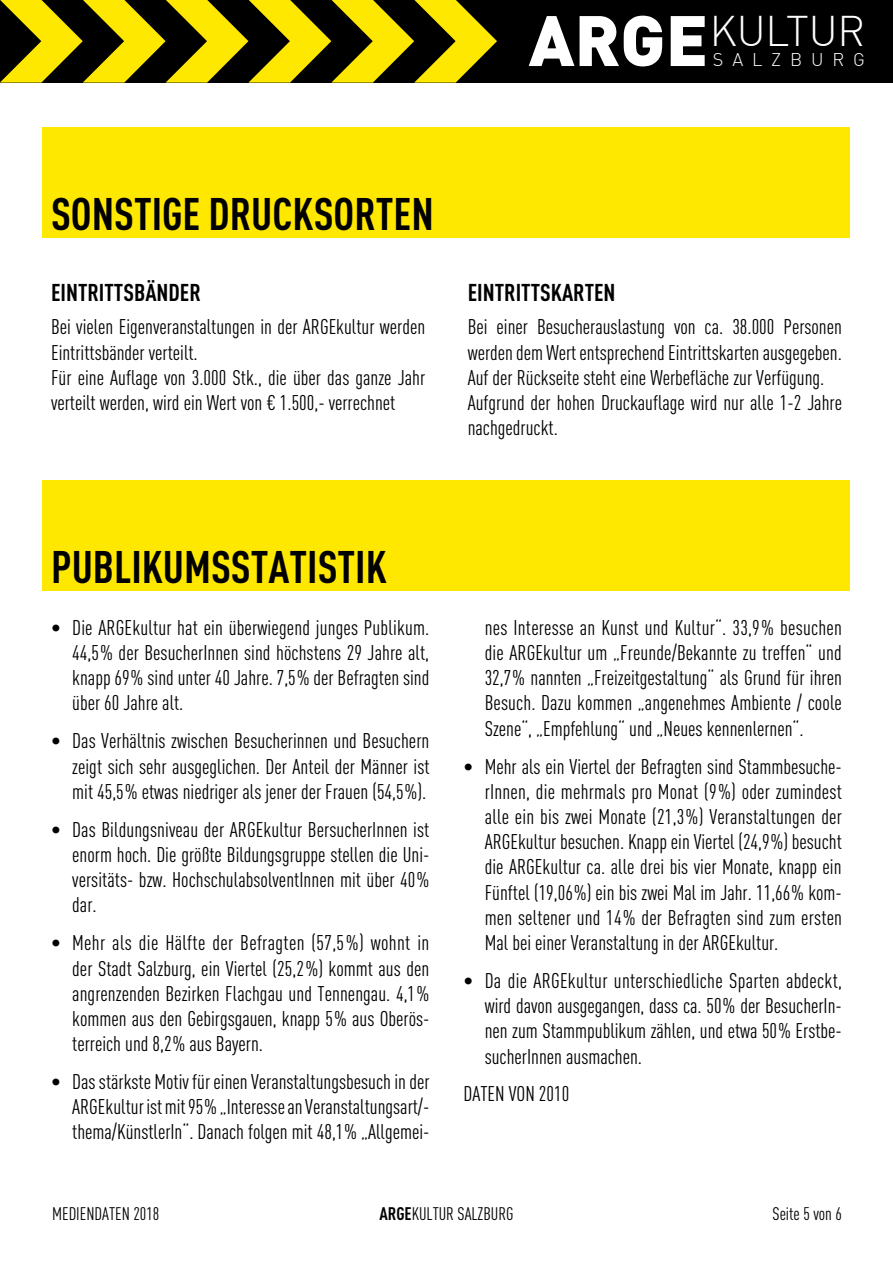
<style>
.page{position:relative;width:893px;height:1263px;background:#fff}
.page>*{position:absolute;margin:0;border:0;box-sizing:border-box;transform-origin:0 0}
.t1{font:700 45px "DIN Cond";color:#000}
.t2{font:300 42px "DIN";letter-spacing:-.005em;color:#fff}
.t3{font:700 24px "DIN Cond";color:#000}
.t4{font:21px/25.2px "DIN Cond";color:#000;text-align:justify}
.t5{font:18px "DIN Cond";color:#000}
.t6{font:300 18px "DIN";letter-spacing:.49em;color:#fff}
.s1{font-weight:900;font-size:70.2px}
.s2{font-weight:700}
</style>
<div class="page">
<div style="left:0;top:0;width:893px;height:83px;background:#000"></div>
<svg style="left:0;top:0;width:497px;height:83px"></svg>
<div style="left:43px;top:480px;width:807px;height:111px;background:#ffe800"></div>
<div style="left:43px;top:128px;width:807px;height:110px;background:#ffe800"></div>
<h2 class="t2" style="left:529px;top:5px;width:338px"><span class="s1">ARGE</span>KULTUR</h2>
<p class="t6" style="left:713px;top:48px;width:154px">SALZBURG</p>
<h1 class="t1" style="left:51px;top:186px;width:384px">SONSTIGE DRUCKSORTEN</h1>
<p class="t3" style="left:51px;top:277px;width:58px">EINTRITTSB</p>
<p class="t3" style="left:145px;top:277px;width:57px">ÄNDER</p>
<p class="t4" style="left:51px;top:314px;width:376px;text-align:left">Bei vielen Eigenveranstaltungen in der ARGEkultur werden Eintrittsbänder verteilt.<br>Für eine Auflage von 3.000 Stk., die über das ganze Jahr verteilt werden, wird ein Wert von € 1.500,- verrechnet</p>
<p class="t3" style="left:468px;top:277px;width:58px">EINTRITTSK</p>
<p class="t3" style="left:562px;top:277px;width:52px">ARTEN</p>
<p class="t4" style="left:468px;top:314px;width:376px;text-align:left">Bei einer Besucherauslastung von ca. 38.000 Personen werden dem Wert entsprechend Eintrittskarten ausgegeben.<br>Auf der Rückseite steht eine Werbefläche zur Verfügung.<br>Aufgrund der hohen Druckauflage wird nur alle 1-2 Jahre nachgedruckt.</p>
<h1 class="t1" style="left:51px;top:539px;width:337px">PUBLIKUMSSTATISTIK</h1>
<p class="t4" style="left:72px;top:615px;width:359px;text-indent:-21px">• Die ARGEkultur hat ein überwiegend junges Publikum.<br>44,5% der BesucherInnen sind höchstens 29 Jahre alt, knapp 69% sind unter 40 Jahre. 7,5% der Befragten sind über 60 Jahre alt.</p>
<p class="t4" style="left:72px;top:728px;width:359px;text-indent:-21px">• Das Verhältnis zwischen Besucherinnen und Besuchern zeigt sich sehr ausgeglichen. Der Anteil der Männer ist mit 45,5% etwas niedriger als jener der Frauen (54,5%).</p>
<p class="t4" style="left:72px;top:816px;width:359px;text-indent:-21px">• Das Bildungsniveau der ARGEkultur BersucherInnen ist enorm hoch. Die größte Bildungsgruppe stellen die Uni&shy;versitäts- bzw. HochschulabsolventInnen mit über 40% dar.</p>
<p class="t4" style="left:72px;top:930px;width:359px;text-indent:-21px">• Mehr als die Hälfte der Befragten (57,5%) wohnt in der Stadt Salzburg, ein Viertel (25,2%) kommt aus den angrenzenden Bezirken Flachgau und Tennengau. 4,1% kommen aus den Gebirgsgauen, knapp 5% aus Oberös&shy;terreich und 8,2% aus Bayern.</p>
<p class="t4" style="left:72px;top:1069px;width:359px;text-indent:-21px">• Das stärkste Motiv für einen Veranstaltungsbesuch in der ARGE kultur ist mit 95% „Interesse an Veranstaltungsart/- thema/KünstlerIn“. Danach folgen mit 48,1% „Allgemei-</p>
<p class="t4" style="left:485px;top:614px;width:359px">nes Interesse an Kunst und Kultur“. 33,9% besuchen die ARGEkultur um „Freunde/Bekannte zu treffen“ und 32,7% nannten „Freizeitgestaltung“ als Grund für ihren Besuch. Dazu kommen „angenehmes Ambiente / coole Szene“, „Empfehlung“ und „Neues kennenlernen“.</p>
<p class="t4" style="left:485px;top:753px;width:359px;text-indent:-21px">• Mehr als ein Viertel der Befragten sind Stammbesuche&shy;rInnen, die mehrmals pro Monat (9%) oder zumindest alle ein bis zwei Monate (21,3%) Veranstaltungen der ARGEkultur besuchen. Knapp ein Viertel (24,9%) besucht die ARGEkultur ca. alle drei bis vier Monate, knapp ein Fünftel (19,06%) ein bis zwei Mal im Jahr. 11,66% kom&shy;men seltener und 14% der Befragten sind zum ersten Mal bei einer Veranstaltung in der ARGEkultur.</p>
<p class="t4" style="left:485px;top:968px;width:359px;text-indent:-21px">• Da die ARGEkultur unterschiedliche Sparten abdeckt, wird davon ausgegangen, dass ca. 50% der BesucherIn&shy;nen zum Stammpublikum zählen, und etwa 50% Erstbe&shy;sucherInnen ausmachen.</p>
<p class="t4" style="left:463px;top:1081px;width:9px">DATEN</p>
<p class="t4" style="left:509px;top:1081px;width:62px">VON 2010</p>
<p class="t5" style="left:52px;top:1204px;width:109px">Mediendaten 2018</p>
<p class="t5" style="left:379px;top:1204px;width:136px"><span class="s2">ARGE</span>kultur Salzburg</p>
<p class="t5" style="left:773px;top:1203px;width:71px">Seite 5 von 6</p>
</div>
